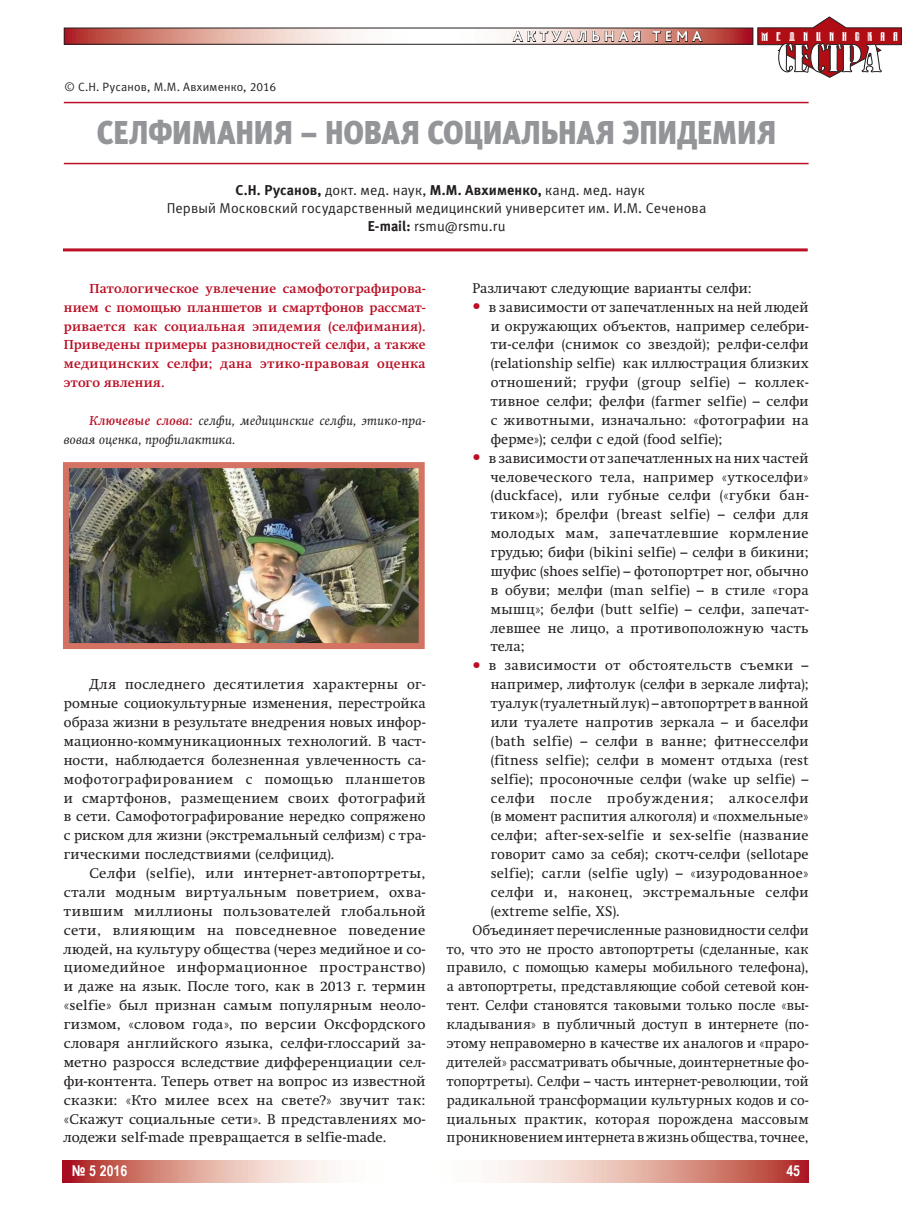
<style>
.page{position:relative;width:915px;height:1212px;background:#fff}
.page>*{position:absolute;margin:0;border:0;box-sizing:border-box;transform-origin:0 0}
.t1{font:33px "Meta Black Cyr LF Caps";letter-spacing:-.005em;color:#939598;scale:.91 1}
.t2{font:700 15px "Bliss Pro";letter-spacing:.265em;color:#fff}
.t3{font:700 15px "Arial Narrow";color:#fff}
.t4{font:14.25px/18px "Meta C";letter-spacing:.01em;color:#231f20;text-align:center}
.t5{font:13.95px/18.9px "Swift C";letter-spacing:.025em;color:#231f20;text-align:justify}
.t6{font:13.95px "Swift C";letter-spacing:.005em;color:#231f20}
.t7{font:13.95px "Swift C";letter-spacing:.045em;color:#231f20}
.t8{font:13.95px "Swift C";letter-spacing:.07em;color:#231f20}
.t9{font:700 12.75px/18.9px "Swift C";letter-spacing:.03em;color:#ba0f25;text-align:justify}
.t10{font:italic 12.75px/18.9px "Swift C";letter-spacing:.025em;color:#231f20}
.t11{font:12px "Meta C";letter-spacing:.02em;color:#231f20}
.s1{font-weight:700}
.s2{font-weight:700;color:#ba0f25}
.s3{font-size:14.25px}
.s4{font-size:16.5px;color:#ba0f25}
</style>
<div class="page">
<hr style="left:64px;top:163px;width:744px;height:1px;background:#ba0f25">
<hr style="left:63px;top:248px;width:744px;height:3px;background:#ba0f25">
<hr style="left:64px;top:102px;width:744px;height:1px;background:#ba0f25">
<img style="left:70px;top:469px;width:347px;height:173px">
<div style="left:63px;top:462px;width:361px;height:187px;border:6px solid #d47263"></div>
<svg style="left:66px;top:30px;width:685px;height:13px"></svg>
<div style="left:64px;top:28px;width:689px;height:17px;border:1px solid #231f20"></div>
<svg style="left:512px;top:28px;width:128px;height:14px;background:#b39e98"></svg>
<svg style="left:652px;top:28px;width:50px;height:14px"></svg>
<svg style="left:757px;top:17px;width:144px;height:61px"></svg>
<svg style="left:63px;top:1161px;width:745px;height:21px"></svg>
<p class="t2" style="left:513px;top:27px;width:190px">АКТУАЛЬНАЯ ТЕМА</p>
<p class="t11" style="left:65px;top:80px;width:213px">© С.Н. Русанов, М.М. Авхименко, 2016</p>
<h1 class="t1" style="left:97px;top:114px;width:748px">СЕЛФИМАНИЯ – НОВАЯ СОЦИАЛЬНАЯ ЭПИДЕМИЯ</h1>
<p class="t4" style="left:167px;top:181px;width:541px"><span class="s1">С.Н. Русанов,</span> докт. мед. наук, <span class="s1">М.М. Авхименко,</span> канд. мед. наук<br>Первый Московский государственный медицинский университет им. И.М. Сеченова<br><span class="s1">E-mail:</span> rsmu@rsmu.ru</p>
<p class="t9" style="left:64px;top:279px;width:363px;text-indent:26px">Патологическое увлечение самофотографирова&shy;нием с помощью планшетов и смартфонов рассмат&shy;ривается как социальная эпидемия (селфимания).<br>Приведены примеры разновидностей селфи, а также медицинских селфи; дана этико-правовая оценка этого явления.</p>
<p class="t10" style="left:64px;top:411px;width:363px;text-indent:26px"><span class="s2">Ключевые слова:</span> селфи, медицинские селфи, этико-пра&shy;вовая оценка, профилактика.</p>
<p class="t5" style="left:64px;top:675px;width:363px;text-indent:26px"><span class="s3">Д</span>ля последнего десятилетия характерны ог&shy;ромные социокультурные изменения, перестройка образа жизни в результате внедрения новых инфор&shy;мационно-коммуникационных технологий. В част&shy;ности, наблюдается болезненная увлеченность са&shy;мофотографированием с помощью планшетов и смартфонов, размещением своих фотографий в сети. Самофотографирование нередко сопряжено с риском для жизни (экстремальный селфизм) с тра&shy;гическими последствиями (селфицид).</p>
<p class="t5" style="left:64px;top:864px;width:363px;text-indent:26px">Селфи (selfie), или интернет-автопортреты, стали модным виртуальным поветрием, охва&shy;тившим миллионы пользователей глобальной сети, влияющим на повседневное поведение людей, на культуру общества (через медийное и со&shy;циомедийное информационное пространство) и даже на язык. После того, как в 2013 г. термин «selfie» был признан самым популярным неоло&shy;гизмом, «словом года», по версии Оксфордского словаря английского языка, селфи-глоссарий за&shy;метно разросся вследствие дифференциации сел&shy;фи-контента. Теперь ответ на вопрос из известной сказки: «Кто милее всех на свете?» звучит так: «Скажут социальные сети». В представлениях мо&shy;лодежи self-made превращается в selfie-made.</p>
<p class="t5" style="left:472px;top:278px;width:281px">Различают следующие варианты селфи:</p>
<p class="t5" style="left:490px;top:297px;width:319px;text-indent:-18px"><span class="s4">•</span> в зависимости от запечатленных на ней людей и окружающих объектов, например селебри&shy;ти-селфи (снимок со звездой); релфи-селфи (relationship selfie) как иллюстрация близких отношений; груфи (group selfie) – коллек&shy;тивное селфи; фелфи (farmer selfie) – селфи с животными, изначально: «фотографии на ферме»); селфи с едой (food selfie);</p>
<p class="t5" style="left:490px;top:448px;width:319px;text-indent:-18px"><span class="s4">•</span> в зависимости от запечатленных на них частей человеческого тела, например «уткоселфи» (duckface), или губные селфи («губки бан&shy;тиком»); брелфи (breast selfie) – селфи для молодых мам, запечатлевшие кормление грудью; бифи (bikini selfie) – селфи в бикини; шуфис (shoes selfie) – фотопортрет ног, обычно в обуви; мелфи (man selfie) – в стиле «гора мышц»; белфи (butt selfie) – селфи, запечат&shy;левшее не лицо, а противоположную часть тела;</p>
<p class="t7" style="left:472px;top:657px;width:337px"><span class="s4">•</span> в зависимости от обстоятельств съемки –</p>
<p class="t5" style="left:490px;top:675px;width:319px">например, лифтолук (селфи в зеркале лифта);</p>
<p class="t5" style="left:490px;top:694px;width:319px">туалук (туалетный лук) – автопортрет в ванной</p>
<p class="t5" style="left:490px;top:713px;width:319px">или туалете напротив зеркала – и баселфи</p>
<p class="t5" style="left:490px;top:732px;width:319px">(bath selfie) – селфи в ванне; фитнесселфи</p>
<p class="t5" style="left:490px;top:750px;width:319px">(fitness selfie); селфи в момент отдыха (rest</p>
<p class="t5" style="left:490px;top:769px;width:319px">selfie); просоночные селфи (wake up selfie) –</p>
<p class="t8" style="left:490px;top:789px;width:319px">селфи после пробуждения; алкоселфи</p>
<p class="t5" style="left:490px;top:807px;width:319px">(в момент распития алкоголя) и «похмельные»</p>
<p class="t5" style="left:490px;top:826px;width:319px">селфи; after-sex-selfie и sex-selfie (название</p>
<p class="t5" style="left:490px;top:845px;width:319px">говорит само за себя); скотч-селфи (sellotape</p>
<p class="t5" style="left:490px;top:864px;width:319px">selfie); сагли (selfie ugly) – «изуродованное»</p>
<p class="t5" style="left:490px;top:883px;width:319px">селфи и, наконец, экстремальные селфи</p>
<p class="t5" style="left:490px;top:901px;width:130px">(extreme selfie, XS).</p>
<p class="t5" style="left:472px;top:920px;width:337px">Объединяет перечисленные разновидности селфи</p>
<p class="t5" style="left:446px;top:939px;width:363px">то, что это не просто автопортреты (сделанные, как</p>
<p class="t6" style="left:446px;top:959px;width:363px">правило, с помощью камеры мобильного телефона),</p>
<p class="t5" style="left:446px;top:977px;width:363px">а автопортреты, представляющие собой сетевой кон-</p>
<p class="t5" style="left:446px;top:996px;width:363px">тент. Селфи становятся таковыми только после «вы-</p>
<p class="t5" style="left:446px;top:1015px;width:363px">кладывания» в публичный доступ в интернете (по-</p>
<p class="t5" style="left:446px;top:1034px;width:363px">этому неправомерно в качестве их аналогов и «праро-</p>
<p class="t5" style="left:446px;top:1052px;width:363px">дителей» рассматривать обычные, доинтернетные фо-</p>
<p class="t5" style="left:446px;top:1071px;width:363px">топортреты). Селфи – часть интернет-революции, той</p>
<p class="t5" style="left:446px;top:1090px;width:363px">радикальной трансформации культурных кодов и со-</p>
<p class="t5" style="left:446px;top:1109px;width:363px">циальных практик, которая порождена массовым</p>
<p class="t5" style="left:446px;top:1128px;width:363px">проникновением интернета в жизнь общества, точнее,</p>
<p class="t3" style="left:72px;top:1159px;width:57px">№ 5 2016</p>
<p class="t3" style="left:786px;top:1159px;width:15px">45</p>
</div>
